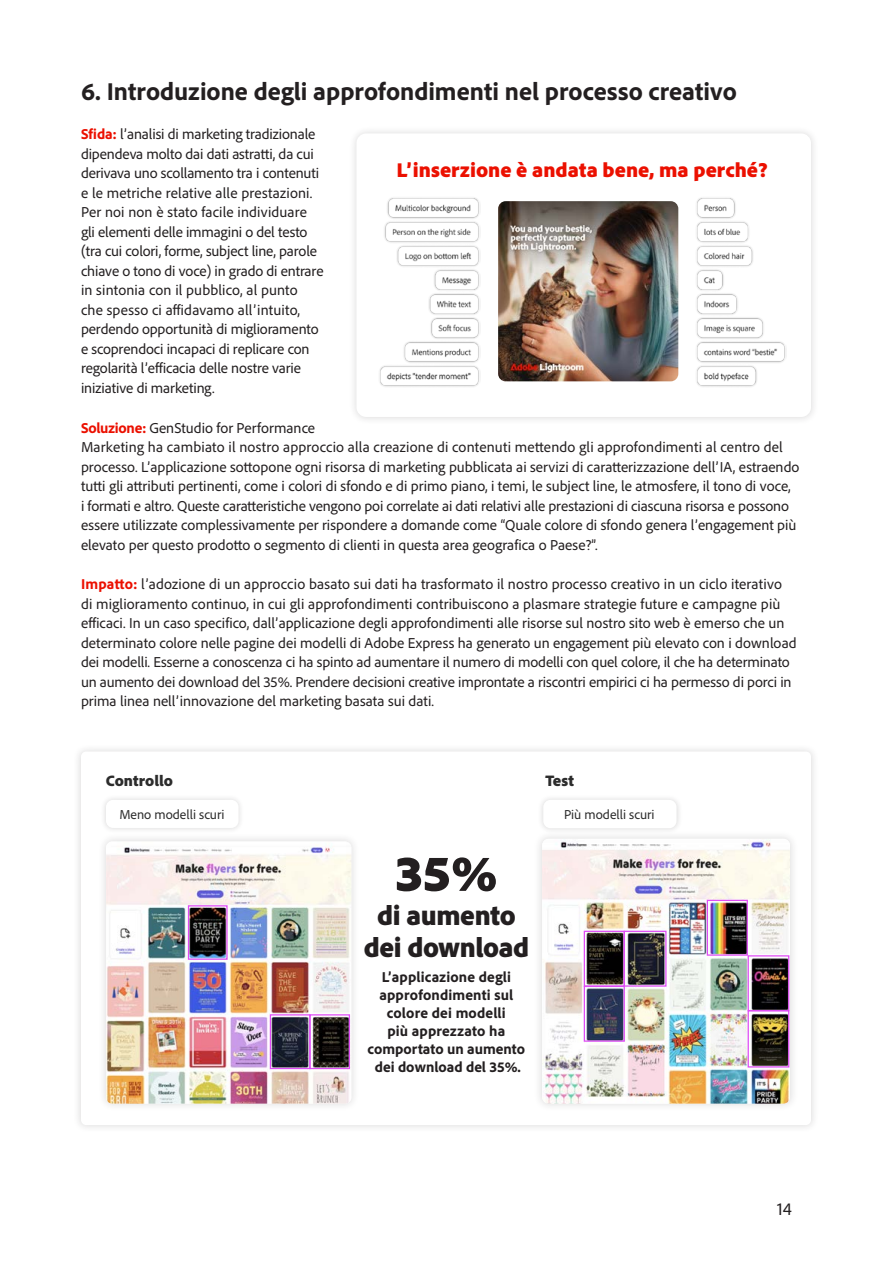
<style>
.page{position:relative;width:893px;height:1263px;background:#fff}
.page>*{position:absolute;margin:0;border:0;box-sizing:border-box;transform-origin:0 0}
.t1{font:900 52.5px "Adobe Clean";color:#231f20}
.t2{font:900 28.5px/31.5px "Adobe Clean";letter-spacing:-.015em;color:#231f20;text-align:center}
.t3{font:800 25.5px "Adobe Clean";color:#231f20}
.t4{font:900 21px "Adobe Clean";color:#eb1000}
.t5{font:18px "Adobe Clean";color:#231f20}
.t6{font:900 16.05px "Adobe Clean";color:#2c2c2c}
.t7{font:900 15.9px "Adobe Clean";color:#2c2c2c}
.t8{font:15px/19.5px "Adobe Clean";color:#231f20}
.t9{font:800 15px/18px "Adobe Clean";letter-spacing:.01em;color:#231f20;text-align:center}
.t10{font:13.5px "Adobe Clean";color:#2c2c2c}
.s1{font-weight:800;color:#eb1000}
</style>
<div class="page">
<div style="left:348px;top:125px;width:471px;height:300px;background:#f8f8f8"></div>
<div style="left:356px;top:133px;width:455px;height:284px;background:#fff;border-radius:10px"></div>
<img style="left:498px;top:201px;width:180px;height:180px">
<img style="left:379px;top:197px;width:100px;height:190px">
<img style="left:696px;top:198px;width:91px;height:189px">
<div style="left:73px;top:743px;width:746px;height:390px;background:#f7f7f7"></div>
<div style="left:81px;top:751px;width:730px;height:374px;background:#fff;border-radius:5px"></div>
<div style="left:97px;top:833px;width:263px;height:279px;background:#f9f9f9"></div>
<img style="left:106px;top:847px;width:245px;height:256px">
<div style="left:188px;top:905px;width:40px;height:55px;border:1px solid #df4df5"></div>
<div style="left:270px;top:1014px;width:41px;height:55px;border:1px solid #df4df5"></div>
<div style="left:309px;top:1014px;width:41px;height:55px;border:1px solid #df4df5"></div>
<div style="left:100px;top:794px;width:145px;height:40px;background:#f7f7f7"></div>
<div style="left:106px;top:800px;width:133px;height:28px;background:#fff;border-radius:7px"></div>
<div style="left:533px;top:830px;width:266px;height:282px;background:#f8f8f8"></div>
<img style="left:542px;top:842px;width:248px;height:261px">
<div style="left:584px;top:931px;width:41px;height:56px;border:1px solid #df4df5"></div>
<div style="left:624px;top:931px;width:42px;height:56px;border:1px solid #df4df5"></div>
<div style="left:584px;top:986px;width:41px;height:56px;border:1px solid #df4df5"></div>
<div style="left:707px;top:900px;width:41px;height:56px;border:1px solid #df4df5"></div>
<div style="left:748px;top:955px;width:41px;height:56px;border:1px solid #df4df5"></div>
<div style="left:748px;top:1010px;width:41px;height:57px;border:1px solid #df4df5"></div>
<div style="left:537px;top:794px;width:146px;height:40px;background:#f7f7f7"></div>
<div style="left:543px;top:800px;width:133px;height:28px;background:#fff;border-radius:7px"></div>
<h3 class="t3" style="left:81px;top:74px;width:657px">6. Introduzione degli approfondimenti nel processo creativo</h3>
<p class="t8" style="left:81px;top:124px;width:244px"><span class="s1">Sfida:</span> l’analisi di marketing tradizionale dipendeva molto dai dati astratti, da cui derivava uno scollamento tra i contenuti e le metriche relative alle prestazioni.<br>Per noi non è stato facile individuare gli elementi delle immagini o del testo (tra cui colori, forme, subject line, parole chiave o tono di voce) in grado di entrare in sintonia con il pubblico, al punto<br>che spesso ci affidavamo all’intuito, perdendo opportunità di miglioramento e scoprendoci incapaci di replicare con regolarità l’efficacia delle nostre varie iniziative di marketing.</p>
<p class="t8" style="left:81px;top:417px;width:720px"><span class="s1">Soluzione:</span> GenStudio for Performance<br>Marketing ha cambiato il nostro approccio alla creazione di contenuti mettendo gli approfondimenti al centro del processo. L’applicazione sottopone ogni risorsa di marketing pubblicata ai servizi di caratterizzazione dell’IA, estraendo tutti gli attributi pertinenti, come i colori di sfondo e di primo piano, i temi, le subject line, le atmosfere, il tono di voce,<br>i formati e altro. Queste caratteristiche vengono poi correlate ai dati relativi alle prestazioni di ciascuna risorsa e possono essere utilizzate complessivamente per rispondere a domande come “Quale colore di sfondo genera l’engagement più elevato per questo prodotto o segmento di clienti in questa area geografica o Paese?”.</p>
<p class="t8" style="left:81px;top:574px;width:717px"><span class="s1">Impatto:</span> l’adozione di un approccio basato sui dati ha trasformato il nostro processo creativo in un ciclo iterativo di miglioramento continuo, in cui gli approfondimenti contribuiscono a plasmare strategie future e campagne più efficaci. In un caso specifico, dall’applicazione degli approfondimenti alle risorse sul nostro sito web è emerso che un determinato colore nelle pagine dei modelli di Adobe Express ha generato un engagement più elevato con i download dei modelli. Esserne a conoscenza ci ha spinto ad aumentare il numero di modelli con quel colore, il che ha determinato un aumento dei download del 35%. Prendere decisioni creative improntate a riscontri empirici ci ha permesso di porci in prima linea nell’innovazione del marketing basata sui dati.</p>
<h3 class="t4" style="left:397px;top:156px;width:372px">L’inserzione è andata bene, ma perché?</h3>
<p class="t7" style="left:106px;top:770px;width:69px">Controllo</p>
<p class="t10" style="left:119px;top:806px;width:107px">Meno modelli scuri</p>
<h1 class="t1" style="left:395px;top:838px;width:104px">35%</h1>
<h2 class="t2" style="left:364px;top:899px;width:167px">di aumento dei download</h2>
<p class="t9" style="left:368px;top:967px;width:159px">L’applicazione degli approfondimenti sul colore dei modelli<br>più apprezzato ha comportato un aumento dei download del 35%.</p>
<p class="t6" style="left:545px;top:770px;width:30px">Test</p>
<p class="t10" style="left:564px;top:806px;width:92px">Più modelli scuri</p>
<p class="t5" style="left:777px;top:1197px;width:16px">14</p>
</div>
